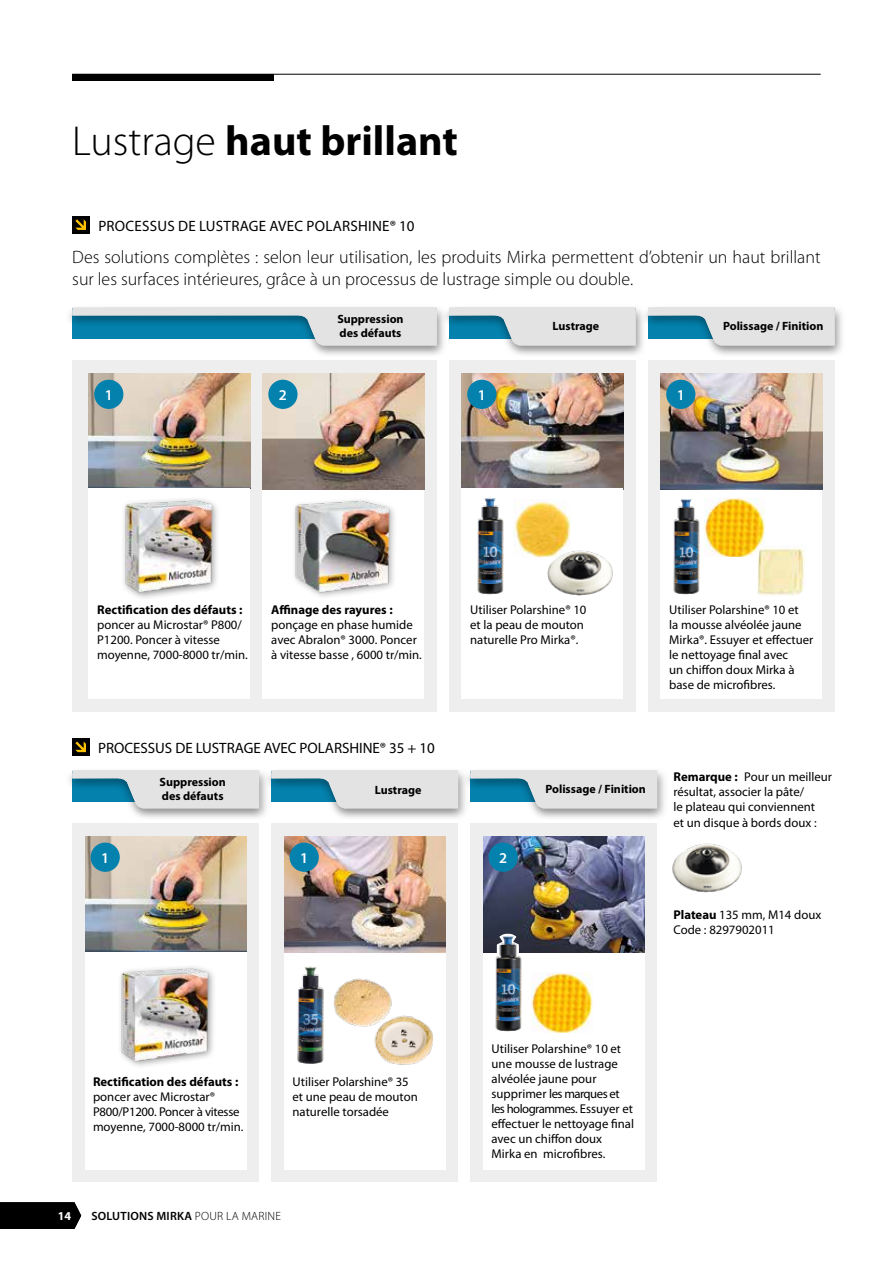
<style>
.page{position:relative;width:893px;height:1263px;background:#fff}
.page>*{position:absolute;margin:0;border:0;box-sizing:border-box;transform-origin:0 0}
.t1{font:700 42px "Myriad Pro";color:#000}
.t2{font:300 18px/22.5px "Myriad Pro";color:#000}
.t3{font:15px "Myriad Pro";color:#000}
.t4{font:15px "Myriad Pro";letter-spacing:.02em;color:#000}
.t5{font:600 15px "Myriad Pro";color:#fff}
.t6{font:12.75px/15px "Myriad Pro";color:#000}
.t7{font:700 12.75px "Myriad Pro";color:#000}
.t8{font:700 12px/13.5px "Myriad Pro";color:#000}
.t9{font:600 12px "Myriad Pro";letter-spacing:.02em;color:#000}
.t10{font:700 12px "Myriad Pro";color:#fff}
.s1{font-weight:300}
.s2{font-weight:700}
</style>
<div class="page">
<hr style="left:72px;top:74px;width:749px;height:1px;background:#000">
<div style="left:72px;top:74px;width:202px;height:7px;background:#000"></div>
<svg style="left:0;top:1202px;width:81px;height:27px;background:#0a0a0a"></svg>
<div style="left:72px;top:360px;width:365px;height:352px;background:#eee"></div>
<div style="left:449px;top:360px;width:187px;height:352px;background:#eee"></div>
<div style="left:72px;top:823px;width:187px;height:359px;background:#eee"></div>
<div style="left:648px;top:360px;width:187px;height:352px;background:#eee"></div>
<div style="left:271px;top:823px;width:187px;height:359px;background:#eee"></div>
<div style="left:470px;top:823px;width:187px;height:359px;background:#eee"></div>
<div style="left:68px;top:303px;width:382px;height:55px;background:#000;opacity:.15"></div>
<svg style="left:72px;top:307px;width:365px;height:39px;background:#8ebccc"></svg>
<div style="left:445px;top:303px;width:203px;height:55px;background:#000;opacity:.15"></div>
<svg style="left:449px;top:307px;width:187px;height:39px;background:#bad0d7"></svg>
<div style="left:68px;top:766px;width:204px;height:55px;background:#000;opacity:.15"></div>
<svg style="left:72px;top:770px;width:187px;height:38px;background:#b9cfd7"></svg>
<div style="left:644px;top:303px;width:203px;height:55px;background:#000;opacity:.15"></div>
<svg style="left:648px;top:307px;width:187px;height:39px;background:#b9cfd7"></svg>
<div style="left:267px;top:766px;width:204px;height:55px;background:#000;opacity:.15"></div>
<svg style="left:271px;top:770px;width:187px;height:38px;background:#b7ced6"></svg>
<div style="left:466px;top:766px;width:204px;height:55px;background:#000;opacity:.15"></div>
<svg style="left:470px;top:770px;width:187px;height:38px;background:#b7ced6"></svg>
<div style="left:72px;top:216px;width:17px;height:17px;background:#000"></div>
<svg style="left:75px;top:219px;width:11px;height:11px"></svg>
<div style="left:263px;top:489px;width:161px;height:210px;background:#fff"></div>
<div style="left:661px;top:489px;width:161px;height:210px;background:#fff"></div>
<div style="left:284px;top:952px;width:161px;height:217px;background:#fff"></div>
<div style="left:483px;top:952px;width:161px;height:217px;background:#fff"></div>
<img style="left:263px;top:373px;width:161px;height:116px">
<div style="left:268px;top:380px;width:30px;height:29px;background:#0481ad;border-radius:50%"></div>
<img style="left:89px;top:373px;width:161px;height:116px">
<div style="left:94px;top:380px;width:29px;height:29px;background:#0481ad;border-radius:50%"></div>
<img style="left:85px;top:836px;width:161px;height:116px">
<div style="left:91px;top:843px;width:29px;height:29px;background:#0481ad;border-radius:50%"></div>
<div style="left:89px;top:489px;width:161px;height:210px;background:#fff"></div>
<img style="left:462px;top:373px;width:161px;height:116px">
<div style="left:467px;top:380px;width:29px;height:29px;background:#0481ad;border-radius:50%"></div>
<img style="left:661px;top:373px;width:161px;height:116px">
<div style="left:666px;top:380px;width:29px;height:29px;background:#0481ad;border-radius:50%"></div>
<img style="left:284px;top:836px;width:161px;height:116px">
<div style="left:290px;top:843px;width:29px;height:29px;background:#0481ad;border-radius:50%"></div>
<img style="left:483px;top:836px;width:161px;height:116px">
<div style="left:489px;top:843px;width:29px;height:29px;background:#0481ad;border-radius:50%"></div>
<div style="left:462px;top:489px;width:161px;height:210px;background:#fff"></div>
<div style="left:85px;top:952px;width:161px;height:217px;background:#fff"></div>
<img style="left:477px;top:497px;width:27px;height:98px">
<img style="left:532px;top:972px;width:61px;height:60px">
<img style="left:705px;top:497px;width:59px;height:60px">
<img style="left:757px;top:545px;width:48px;height:51px">
<img style="left:672px;top:843px;width:70px;height:50px">
<img style="left:673px;top:498px;width:27px;height:97px">
<img style="left:333px;top:978px;width:59px;height:49px">
<img style="left:370px;top:1010px;width:63px;height:55px">
<img style="left:297px;top:966px;width:27px;height:98px">
<img style="left:513px;top:501px;width:58px;height:57px">
<img style="left:547px;top:549px;width:65px;height:47px">
<div style="left:121px;top:495px;width:100px;height:106px;background:#000;opacity:.45"></div>
<img style="left:121px;top:495px;width:95px;height:102px">
<img style="left:120px;top:966px;width:93px;height:99px">
<div style="left:291px;top:497px;width:106px;height:104px;background:#000;opacity:.35"></div>
<img style="left:291px;top:497px;width:102px;height:100px">
<div style="left:72px;top:738px;width:17px;height:17px;background:#000"></div>
<svg style="left:75px;top:741px;width:11px;height:11px"></svg>
<img style="left:493px;top:934px;width:30px;height:98px">
<h1 class="t1" style="left:72px;top:113px;width:387px"><span class="s1">Lustrage</span> haut brillant</h1>
<p class="t4" style="left:98px;top:218px;width:318px">PROCESSUS DE LUSTRAGE AVEC POLARSHINE® 10</p>
<h2 class="t2" style="left:72px;top:246px;width:750px">Des solutions complètes : selon leur utilisation, les produits Mirka permettent d’obtenir un haut brillant sur les surfaces intérieures, grâce à un processus de lustrage simple ou double.</h2>
<p class="t8" style="left:723px;top:319px;width:102px">Polissage / Finition</p>
<p class="t8" style="left:337px;top:312px;width:68px">Suppression des défauts</p>
<p class="t8" style="left:552px;top:319px;width:48px">Lustrage</p>
<p class="t5" style="left:105px;top:386px;width:10px">1</p>
<p class="t5" style="left:279px;top:386px;width:10px">2</p>
<p class="t5" style="left:478px;top:386px;width:10px">1</p>
<p class="t5" style="left:677px;top:386px;width:10px">1</p>
<p class="t7" style="left:97px;top:601px;width:147px">Rectification des défauts :</p>
<p class="t6" style="left:97px;top:617px;width:152px">poncer au Microstar® P800/<br>P1200. Poncer à vitesse moyenne, 7000-8000 tr/min.</p>
<p class="t7" style="left:271px;top:601px;width:123px">Affinage des rayures :</p>
<p class="t6" style="left:271px;top:617px;width:152px">ponçage en phase humide avec Abralon® 3000. Poncer à vitesse basse , 6000 tr/min.</p>
<p class="t3" style="left:98px;top:740px;width:338px">PROCESSUS DE LUSTRAGE AVEC POLARSHINE® 35 + 10</p>
<p class="t6" style="left:470px;top:602px;width:118px">Utiliser Polarshine® 10 et la peau de mouton naturelle Pro Mirka®.</p>
<p class="t6" style="left:669px;top:602px;width:146px">Utiliser Polarshine® 10 et<br>la mousse alvéolée jaune<br>Mirka®. Essuyer et effectuer le nettoyage final avec<br>un chiffon doux Mirka à base de microfibres.</p>
<p class="t5" style="left:101px;top:849px;width:10px">1</p>
<p class="t8" style="left:160px;top:775px;width:68px">Suppression des défauts</p>
<p class="t8" style="left:375px;top:783px;width:48px">Lustrage</p>
<p class="t8" style="left:545px;top:782px;width:102px">Polissage / Finition</p>
<p class="t5" style="left:300px;top:849px;width:10px">1</p>
<p class="t5" style="left:499px;top:849px;width:10px">2</p>
<p class="t6" style="left:673px;top:769px;width:160px"><span class="s2">Remarque :</span> Pour un meilleur résultat, associer la pâte/<br>le plateau qui conviennent<br>et un disque à bords doux :</p>
<p class="t6" style="left:673px;top:907px;width:149px"><span class="s2">Plateau</span> 135 mm, M14 doux<br>Code : 8297902011</p>
<p class="t7" style="left:93px;top:1073px;width:147px">Rectification des défauts :</p>
<p class="t6" style="left:93px;top:1089px;width:152px">poncer avec Microstar®<br>P800/P1200. Poncer à vitesse moyenne, 7000-8000 tr/min.</p>
<p class="t6" style="left:293px;top:1074px;width:127px">Utiliser Polarshine® 35 et une peau de mouton naturelle torsadée</p>
<p class="t10" style="left:58px;top:1208px;width:15px">14</p>
<p class="t9" style="left:91px;top:1209px;width:191px">SOLUTIONS MIRKA <span class="s1">POUR LA MARINE</span></p>
<p class="t6" style="left:492px;top:1042px;width:144px">Utiliser Polarshine® 10 et une mousse de lustrage alvéolée jaune pour supprimer les marques et les hologrammes. Essuyer et effectuer le nettoyage final avec un chiffon doux<br>Mirka en microfibres.</p>
</div>
